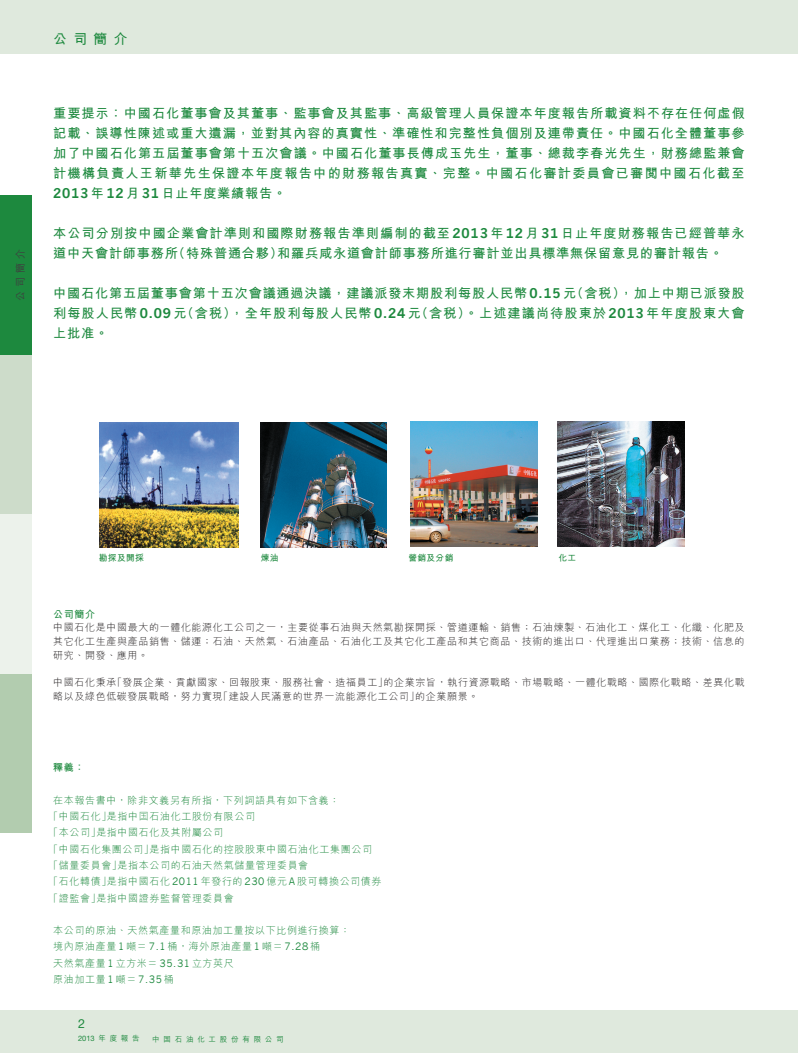
<style>
.page{position:relative;width:798px;height:1053px;background:#fff}
.page>*{position:absolute;margin:0;border:0;box-sizing:border-box;transform-origin:0 0}
.t1{font:700 13.75px "M Hei HK";color:#1d893e}
.t2{font:700 13.12px/20px "M Hei HK";letter-spacing:.08em;color:#1d893e;text-align:justify}
.t3{font:700 13.12px/20px "M Hei HK";letter-spacing:.06em;color:#1d893e}
.t4{font:12.5px "Helvetica Neue LT Std";color:#1d893e}
.t5{font:300 10px/16.2px "M Hei HK";letter-spacing:.06em;color:#1d893e}
.t6{font:300 10px/13.8px "M Hei HK";letter-spacing:.065em;color:#231f20;text-align:justify}
.t7{font:700 10px "M Hei HK";letter-spacing:.06em;color:#1d893e}
.t8{font:500 10px "M Hei HK";color:#3e3e3f}
.t9{font:700 8.75px "M Hei HK";letter-spacing:.03em;color:#1d893e}
.t10{font:500 7.5px "M Hei HK";letter-spacing:.5em;color:#1d893e}
.t11{font:7.5px "Helvetica Neue LT Std";color:#1d893e}
.s1{font-family:"News Gothic"}
.s2{font-family:"M Hei HKS"}
.s3{font-family:"News Gothic";font-weight:400}
.s4{font-family:"M Hei HK";font-weight:500}
</style>
<div class="page">
<div style="left:0;top:1010px;width:797px;height:42px;background:#dfe9dd"></div>
<div style="left:0;top:0;width:796px;height:53px;background:#dfe9dd"></div>
<div style="left:0;top:673px;width:32px;height:160px;background:#b2ccaf"></div>
<div style="left:0;top:514px;width:32px;height:159px;background:#ecf2eb"></div>
<div style="left:0;top:354px;width:32px;height:160px;background:#cddcca"></div>
<div style="left:0;top:195px;width:32px;height:159px;background:#1d893e"></div>
<img style="left:557px;top:422px;width:127px;height:124px">
<img style="left:410px;top:422px;width:127px;height:124px">
<img style="left:260px;top:422px;width:126px;height:125px">
<img style="left:99px;top:423px;width:140px;height:124px">
<p class="t8" style="left:13px;top:301px;width:54px;rotate:-90deg">公司簡介</p>
<p class="t1" style="left:53px;top:29px;width:76px">公司簡介</p>
<p class="t2" style="left:53px;top:102px;width:693px">重要提示：中國石化董事會及其董事、監事會及其監事、高級管理人員保證本年度報告所載資料不存在任何虛假記載、誤導性陳述或重大遺漏，並對其內容的真實性、準確性和完整性負個別及連帶責任。中國石化全體董事參加了中國石化第五屆董事會第十五次會議。中國石化董事長傅成玉先生，董事、總裁李春光先生，財務總監兼會計機構負責人王新華先生保證本年度報告中的財務報告真實、完整。中國石化審計委員會已審閱中國石化截至<span class="s1">2013</span> 年 <span class="s1">12</span> 月 <span class="s1">31</span> 日止年度業績報告。</p>
<p class="t3" style="left:53px;top:222px;width:692px">本公司分別按中國企業會計準則和國際財務報告準則編制的截至<span class="s1">2013</span>年<span class="s1">12</span>月<span class="s1">31</span>日止年度財務報告已經普華永道中天會計師事務所（特殊普通合夥）和羅兵咸永道會計師事務所進行審計並出具標準無保留意見的審計報告。</p>
<p class="t2" style="left:53px;top:282px;width:692px">中國石化第五屆董事會第十五次會議通過決議，建議派發末期股利每股人民幣 <span class="s1">0.15</span> 元（含稅），加上中期已派發股利每股人民幣<span class="s1">0.09</span>元（含稅），全年股利每股人民幣<span class="s1">0.24</span>元（含稅）。上述建議尚待股東於<span class="s1">2013</span>年年度股東大會上批准。</p>
<p class="t9" style="left:99px;top:551px;width:46px">勘探及開採</p>
<p class="t9" style="left:260px;top:551px;width:19px">煉油</p>
<p class="t9" style="left:408px;top:551px;width:46px">營銷及分銷</p>
<p class="t9" style="left:558px;top:551px;width:19px">化工</p>
<p class="t7" style="left:53px;top:606px;width:43px">公司簡介</p>
<p class="t6" style="left:53px;top:620px;width:692px">中國石化是中國最大的一體化能源化工公司之一，主要從事石油與天然氣勘探開採、管道運輸、銷售；石油煉製、石油化工、煤化工、化纖、化肥及其它化工生產與產品銷售、儲運；石油、天然氣、石油產品、石油化工及其它化工產品和其它商品、技術的進出口、代理進出口業務；技術、信息的研究、開發、應用。</p>
<p class="t6" style="left:53px;top:675px;width:692px">中國石化秉承「發展企業、貢獻國家、回報股東、服務社會、造福員工」的企業宗旨，執行資源戰略、市場戰略、一體化戰略、國際化戰略、差異化戰略以及綠色低碳發展戰略，努力實現「建設人民滿意的世界一流能源化工公司」的企業願景。</p>
<p class="t7" style="left:53px;top:760px;width:33px">釋義：</p>
<p class="t5" style="left:48px;top:792px;width:335px;text-indent:5px">在本報告書中，除非文義另有所指，下列詞語具有如下含義：<br>「中國石化」是指中<span class="s2">國</span>石油化工股份有限公司<br>「本公司」是指中國石化及其附屬公司<br>「中國石化集團公司」是指中國石化的控股股東中國石油化工集團公司「儲量委員會」是指本公司的石油天然氣儲量管理委員會<br>「石化轉債」是指中國石化 <span class="s3">2011</span> 年發行的 <span class="s3">230</span> 億元 <span class="s3">A</span> 股可轉換公司債券「證監會」是指中國證券監督管理委員會</p>
<p class="t5" style="left:53px;top:922px;width:298px">本公司的原油、天然氣產量和原油加工量按以下比例進行換算：境內原油產量 <span class="s3">1</span> 噸＝ <span class="s3">7.1</span> 桶，海外原油產量 <span class="s3">1</span> 噸＝ <span class="s3">7.28</span> 桶<br>天然氣產量 <span class="s3">1</span> 立方米＝ <span class="s3">35.31</span> 立方英尺<br>原油加工量 <span class="s3">1</span> 噸＝ <span class="s3">7.35</span> 桶</p>
<p class="t4" style="left:78px;top:1015px;width:8px">2</p>
<p class="t11" style="left:78px;top:1033px;width:63px">2013<span class="s4">年度報告</span></p>
<p class="t10" style="left:152px;top:1033px;width:133px">中<span class="s2">國</span>石油化工股份有限公司</p>
</div>
